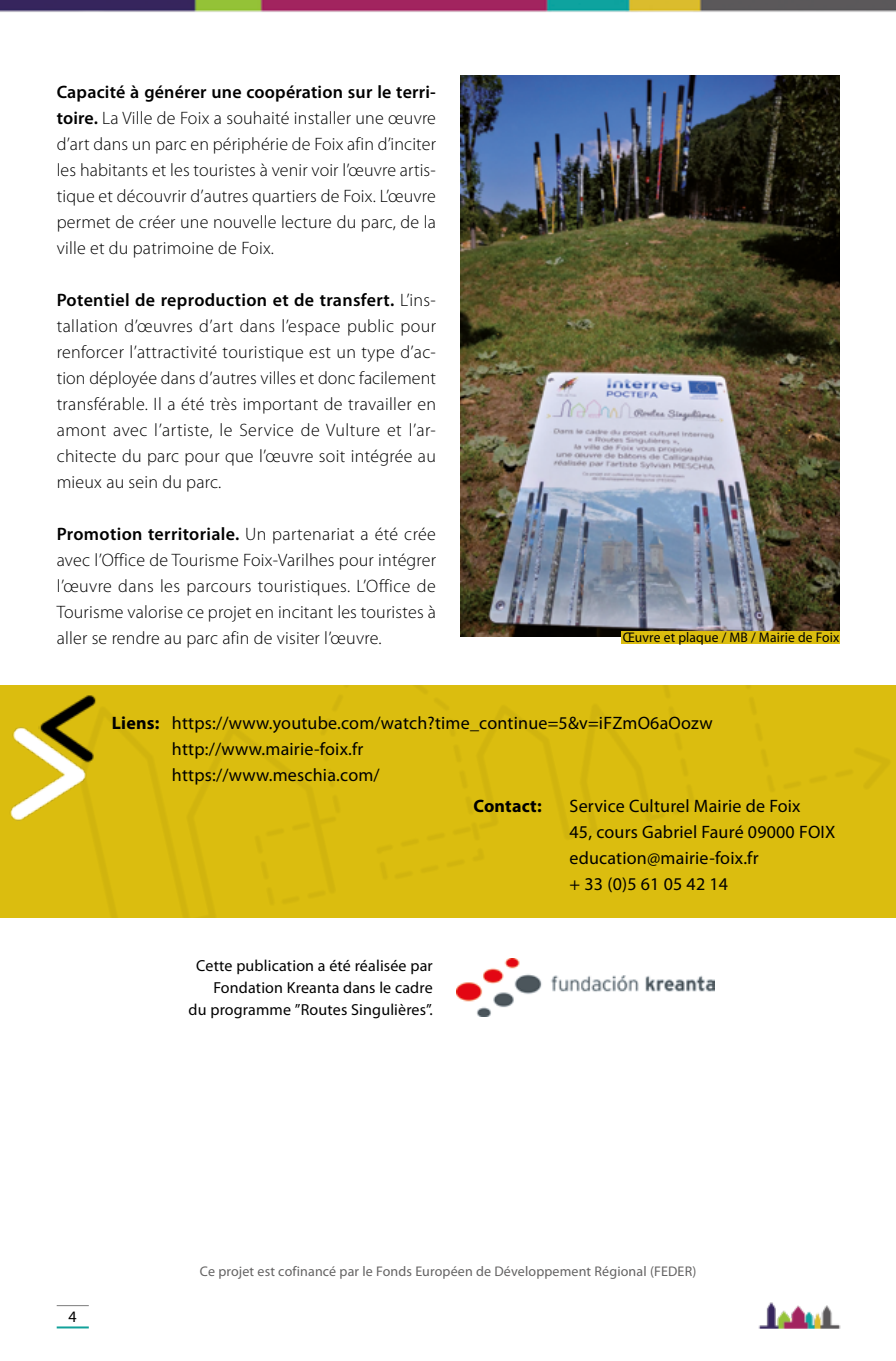
<style>
.page{position:relative;width:896px;height:1361px;background:#fff}
.page>*{position:absolute;margin:0;border:0;box-sizing:border-box;transform-origin:0 0}
._02_text_general{font:300 18px/26px "Myriad Pro";letter-spacing:.01em;color:#000;text-align:justify}
._02_text_general-2{font:18px "Myriad Pro";letter-spacing:.01em;color:#000}
._02_text_general-3{font:700 18px "Myriad Pro";letter-spacing:.01em;color:#000}
._02_text_general-4{font:16px/22px "Myriad Pro";letter-spacing:.01em;color:#000;text-align:right}
._02_text_general-5{font:14px "Myriad Pro";letter-spacing:.01em;color:#646363}
._03_peus_de_foto{font:14px "Myriad Pro";letter-spacing:.01em;color:#000}
.s1{font-weight:600}
.s2{font-weight:700}
</style>
<div class="page">
<hr style="left:57px;top:1305px;width:32px;height:1px;background:#7c7b7b">
<hr style="left:57px;top:1326px;width:32px;height:2px;background:#12a19a">
<img style="left:758px;top:1302px;width:83px;height:26px">
<img style="left:0;top:0;width:896px;height:12px">
<img style="left:456px;top:958px;width:258px;height:59px">
<div style="left:0;top:685px;width:896px;height:232px;background:#dbbd0f"></div>
<img style="left:39px;top:694px;width:59px;height:71px">
<img style="left:7px;top:723px;width:82px;height:98px">
<img style="left:460px;top:75px;width:379px;height:561px">
<div style="left:621px;top:631px;width:218px;height:13px;background:#dbbd0f"></div>
<p class="_02_text_general" style="left:57px;top:79px;width:381px"><span class="s1">Capacité à générer une coopération sur le terri&shy;toire.</span> La Ville de Foix a souhaité installer une œuvre d’art dans un parc en périphérie de Foix afin d’inciter les habitants et les touristes à venir voir l’œuvre artis&shy;tique et découvrir d’autres quartiers de Foix. L’œuvre permet de créer une nouvelle lecture du parc, de la ville et du patrimoine de Foix.</p>
<p class="_02_text_general" style="left:57px;top:287px;width:381px"><span class="s1">Potentiel de reproduction et de transfert.</span> L’ins&shy;tallation d’œuvres d’art dans l’espace public pour renforcer l’attractivité touristique est un type d’ac&shy;tion déployée dans d’autres villes et donc facilement transférable. Il a été très important de travailler en amont avec l’artiste, le Service de Vulture et l’ar&shy;chitecte du parc pour que l’œuvre soit intégrée au mieux au sein du parc.</p>
<p class="_02_text_general" style="left:57px;top:521px;width:381px"><span class="s1">Promotion territoriale.</span> Un partenariat a été crée avec l’Office de Tourisme Foix-Varilhes pour intégrer l’œuvre dans les parcours touristiques. L’Office de Tourisme valorise ce projet en incitant les touristes à aller se rendre au parc afin de visiter l’œuvre.</p>
<p class="_03_peus_de_foto" style="left:623px;top:629px;width:218px">Œuvre et plaque / MB / Mairie de Foix</p>
<p class="_02_text_general-2" style="left:112px;top:712px;width:602px"><span class="s2">Liens:</span> https://www.youtube.com/watch?time_continue=5&amp;v=iFZmO6aOozw</p>
<p class="_02_text_general-2" style="left:172px;top:738px;width:193px">http://www.mairie-foix.fr</p>
<p class="_02_text_general-2" style="left:172px;top:764px;width:209px">https://www.meschia.com/</p>
<p class="_02_text_general-4" style="left:189px;top:954px;width:246px">Cette publication a été réalisée par<br>Fondation Kreanta dans le cadre<br>du programme ”Routes Singulières”.</p>
<p class="_02_text_general-3" style="left:473px;top:794px;width:70px">Contact:</p>
<p class="_02_text_general-2" style="left:569px;top:794px;width:232px">Service Culturel Mairie de Foix</p>
<p class="_02_text_general-2" style="left:569px;top:820px;width:267px">45, cours Gabriel Fauré 09000 FOIX</p>
<p class="_02_text_general-2" style="left:569px;top:846px;width:191px">education@mairie-foix.fr</p>
<p class="_02_text_general-2" style="left:569px;top:872px;width:160px">+ 33 (0)5 61 05 42 14</p>
<p class="_02_text_general-4" style="left:69px;top:1305px;width:10px">4</p>
<p class="_02_text_general-5" style="left:200px;top:1262px;width:498px">Ce projet est cofinancé par le Fonds Européen de Développement Régional (FEDER)</p>
</div>
